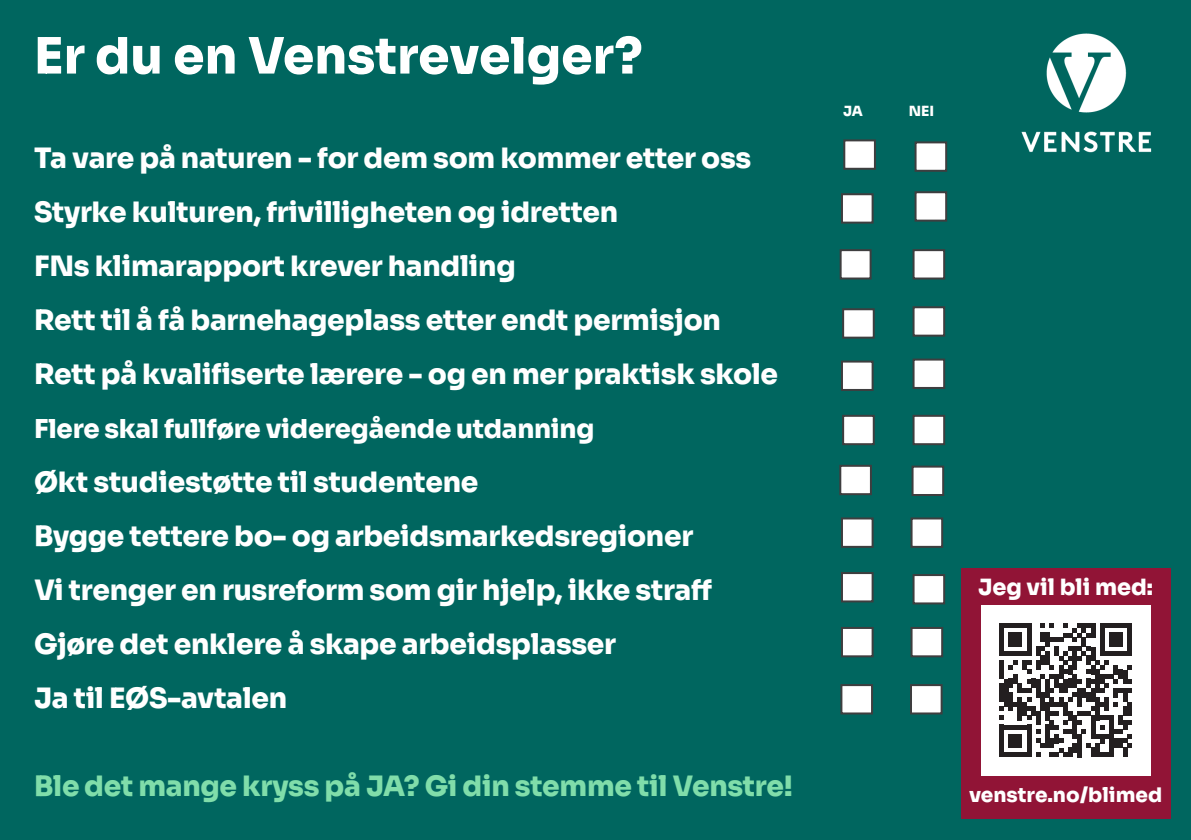
<style>
.page{position:relative;width:1191px;height:840px;background:#fff}
.page>*{position:absolute;margin:0;border:0;box-sizing:border-box;transform-origin:0 0}
.t1{font:50px "Sora";color:#fff}
.t2{font:28px "Sora";letter-spacing:-.01em;color:#fff}
.t3{font:28px "Sora";letter-spacing:-.01em;color:#80ddaa}
.t4{font:26px "Sora";letter-spacing:-.01em;color:#fff}
.t5{font:22.4px "Sora";color:#fff}
.t6{font:20px "Sora";color:#fff}
.t7{font:14px "Sora";color:#fff}
</style>
<div class="page">
<div style="left:0;top:0;width:1191px;height:839px;background:#00665f"></div>
<div style="left:914px;top:141px;width:33px;height:31px;background:#fff;border:2px solid #3e3e3f"></div>
<div style="left:843px;top:139px;width:33px;height:31px;background:#fff;border:2px solid #3e3e3f"></div>
<div style="left:914px;top:191px;width:33px;height:30px;background:#fff;border:2px solid #3e3e3f"></div>
<div style="left:841px;top:193px;width:32px;height:30px;background:#fff;border:2px solid #3e3e3f"></div>
<div style="left:912px;top:249px;width:33px;height:30px;background:#fff;border:2px solid #3e3e3f"></div>
<div style="left:842px;top:308px;width:32px;height:30px;background:#fff;border:2px solid #3e3e3f"></div>
<div style="left:839px;top:249px;width:32px;height:30px;background:#fff;border:2px solid #3e3e3f"></div>
<div style="left:912px;top:306px;width:33px;height:30px;background:#fff;border:2px solid #3e3e3f"></div>
<div style="left:912px;top:358px;width:33px;height:31px;background:#fff;border:2px solid #3e3e3f"></div>
<div style="left:841px;top:360px;width:32px;height:31px;background:#fff;border:2px solid #3e3e3f"></div>
<div style="left:912px;top:414px;width:33px;height:31px;background:#fff;border:2px solid #3e3e3f"></div>
<div style="left:842px;top:414px;width:32px;height:31px;background:#fff;border:2px solid #3e3e3f"></div>
<div style="left:839px;top:464px;width:33px;height:31px;background:#fff;border:2px solid #3e3e3f"></div>
<div style="left:911px;top:465px;width:33px;height:30px;background:#fff;border:2px solid #3e3e3f"></div>
<div style="left:841px;top:517px;width:32px;height:30px;background:#fff;border:2px solid #3e3e3f"></div>
<div style="left:910px;top:517px;width:33px;height:30px;background:#fff;border:2px solid #3e3e3f"></div>
<div style="left:841px;top:571px;width:32px;height:31px;background:#fff;border:2px solid #3e3e3f"></div>
<div style="left:912px;top:573px;width:33px;height:31px;background:#fff;border:2px solid #3e3e3f"></div>
<div style="left:961px;top:568px;width:209px;height:250px;background:#911436"></div>
<div style="left:981px;top:605px;width:169px;height:170px;background:#fff"></div>
<svg style="left:999px;top:623px;width:132px;height:133px"></svg>
<div style="left:841px;top:626px;width:32px;height:31px;background:#fff;border:2px solid #3e3e3f"></div>
<div style="left:910px;top:626px;width:33px;height:31px;background:#fff;border:2px solid #3e3e3f"></div>
<img style="left:997px;top:0;width:173px;height:161px">
<div style="left:840px;top:683px;width:33px;height:31px;background:#fff;border:2px solid #3e3e3f"></div>
<div style="left:910px;top:683px;width:32px;height:31px;background:#fff;border:2px solid #3e3e3f"></div>
<p class="t1" style="left:34px;top:14px;width:610px">Er du en Venstrevelger?</p>
<p class="t2" style="left:34px;top:134px;width:719px">Ta vare på naturen - for dem som kommer etter oss</p>
<p class="t2" style="left:34px;top:188px;width:586px">Styrke kulturen, frivilligheten og idretten</p>
<p class="t2" style="left:34px;top:242px;width:483px">FNs klimarapport krever handling</p>
<p class="t2" style="left:34px;top:296px;width:688px">Rett til å få barnehageplass etter endt permisjon</p>
<p class="t2" style="left:34px;top:350px;width:745px">Rett på kvalifiserte lærere - og en mer praktisk skole</p>
<p class="t4" style="left:34px;top:407px;width:562px">Flere skal fullføre videregående utdanning</p>
<p class="t2" style="left:34px;top:458px;width:446px">Økt studiestøtte til studentene</p>
<p class="t2" style="left:34px;top:512px;width:661px">Bygge tettere bo- og arbeidsmarkedsregioner</p>
<p class="t2" style="left:34px;top:566px;width:679px">Vi trenger en rusreform som gir hjelp, ikke straff</p>
<p class="t2" style="left:34px;top:620px;width:583px">Gjøre det enklere å skape arbeidsplasser</p>
<p class="t2" style="left:34px;top:674px;width:255px">Ja til EØS-avtalen</p>
<p class="t3" style="left:34px;top:762px;width:760px">Ble det mange kryss på JA? Gi din stemme til Venstre!</p>
<p class="t7" style="left:843px;top:99px;width:21px">JA</p>
<p class="t7" style="left:908px;top:99px;width:27px">NEI</p>
<p class="t5" style="left:978px;top:568px;width:176px">Jeg vil bli med:</p>
<p class="t6" style="left:969px;top:778px;width:195px">venstre.no/blimed</p>
</div>
